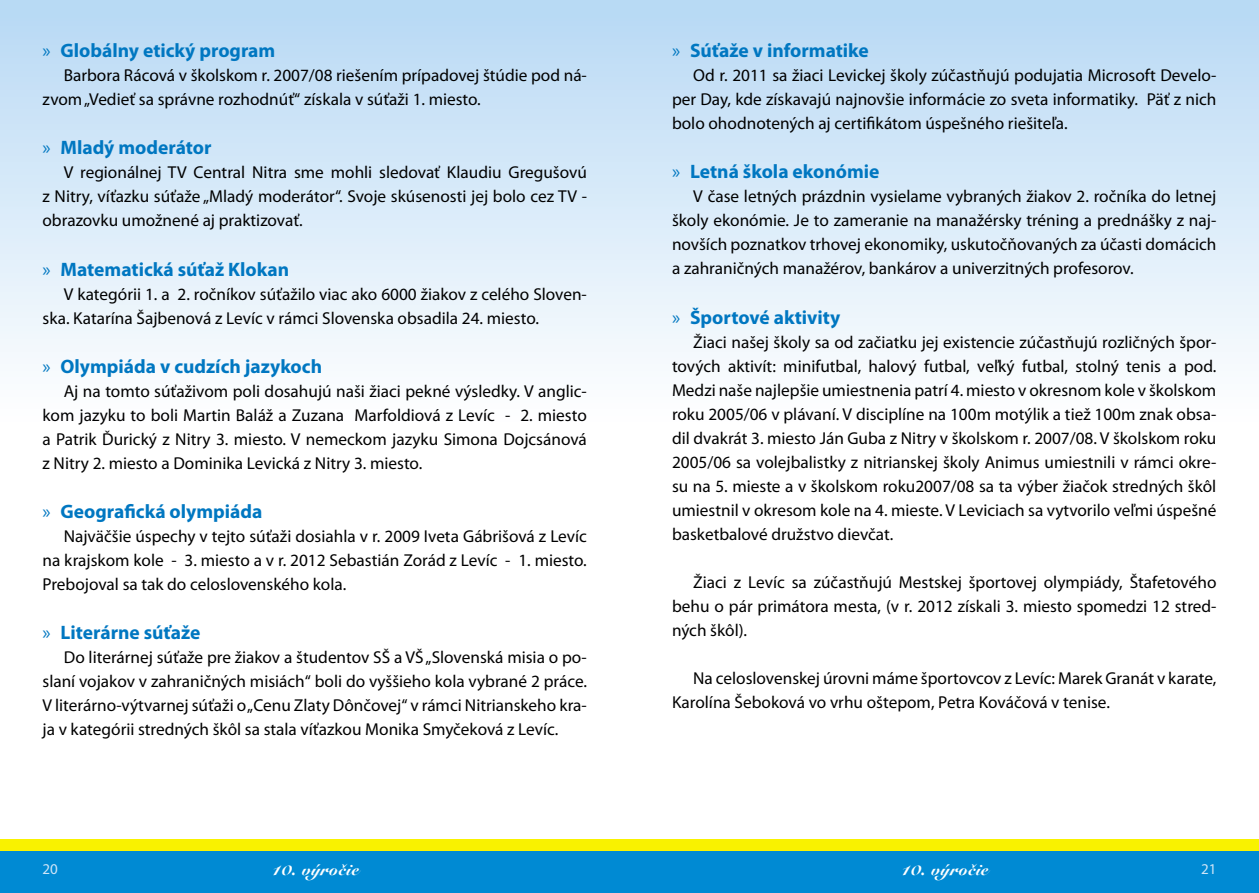
<style>
.page{position:relative;width:1259px;height:893px;background:#fff}
.page>*{position:absolute;margin:0;border:0;box-sizing:border-box;transform-origin:0 0}
.t1{font:700 19.5px "Myriad Pro";color:#0077c1}
.t2{font:18px "Snell Blk AT";color:#fff}
.t3{font:17.25px/24px "Myriad Pro";color:#000;text-align:justify}
.t4{font:15px "Myriad Pro";color:#cfe5f8}
.s1{font-weight:400}
</style>
<div class="page">
<div style="left:0;top:839px;width:629px;height:54px;background:#f9f200"></div>
<div style="left:0;top:851px;width:629px;height:42px;background:#008ad3"></div>
<div style="left:0;top:0;width:629px;height:434px;background:linear-gradient(to bottom,#b7d9f4,#fff)"></div>
<div style="left:629px;top:839px;width:630px;height:54px;background:#f9f200"></div>
<div style="left:629px;top:851px;width:630px;height:42px;background:#008ad3"></div>
<div style="left:629px;top:0;width:630px;height:434px;background:linear-gradient(to bottom,#b7d9f4,#fff)"></div>
<p class="t1" style="left:43px;top:38px;width:234px"><span class="s1">»</span> Globálny etický program</p>
<p class="t3" style="left:43px;top:63px;width:546px;text-indent:21px">Barbora Rácová v školskom r. 2007/08 riešením prípadovej štúdie pod ná&shy;zvom „Vedieť sa správne rozhodnúť“ získala v súťaži 1. miesto.</p>
<p class="t1" style="left:43px;top:135px;width:170px"><span class="s1">»</span> Mladý moderátor</p>
<p class="t3" style="left:43px;top:160px;width:546px;text-indent:21px">V regionálnej TV Central Nitra sme mohli sledovať Klaudiu Gregušovú z Nitry, víťazku súťaže „Mladý moderátor“. Svoje skúsenosti jej bolo cez TV - obrazovku umožnené aj praktizovať.</p>
<p class="t1" style="left:43px;top:256px;width:248px"><span class="s1">»</span> Matematická súťaž Klokan</p>
<p class="t3" style="left:43px;top:282px;width:546px;text-indent:21px">V kategórii 1. a 2. ročníkov súťažilo viac ako 6000 žiakov z celého Sloven&shy;ska. Katarína Šajbenová z Levíc v rámci Slovenska obsadila 24. miesto.</p>
<p class="t1" style="left:43px;top:354px;width:281px"><span class="s1">»</span> Olympiáda v cudzích jazykoch</p>
<p class="t3" style="left:43px;top:379px;width:546px;text-indent:21px">Aj na tomto súťaživom poli dosahujú naši žiaci pekné výsledky. V anglic&shy;kom jazyku to boli Martin Baláž a Zuzana Marfoldiová z Levíc - 2. miesto a Patrik Ďurický z Nitry 3. miesto. V nemeckom jazyku Simona Dojcsánová z Nitry 2. miesto a Dominika Levická z Nitry 3. miesto.</p>
<p class="t1" style="left:43px;top:499px;width:221px"><span class="s1">»</span> Geografická olympiáda</p>
<p class="t3" style="left:43px;top:524px;width:546px;text-indent:21px">Najväčšie úspechy v tejto súťaži dosiahla v r. 2009 Iveta Gábrišová z Levíc na krajskom kole - 3. miesto a v r. 2012 Sebastián Zorád z Levíc - 1. miesto.<br>Prebojoval sa tak do celoslovenského kola.</p>
<p class="t1" style="left:43px;top:620px;width:159px"><span class="s1">»</span> Literárne súťaže</p>
<p class="t3" style="left:43px;top:645px;width:546px;text-indent:21px">Do literárnej súťaže pre žiakov a študentov SŠ a VŠ „Slovenská misia o po&shy;slaní vojakov v zahraničných misiách“ boli do vyššieho kola vybrané 2 práce.<br>V literárno-výtvarnej súťaži o „Cenu Zlaty Dônčovej“ v rámci Nitrianskeho kra&shy;ja v kategórii stredných škôl sa stala víťazkou Monika Smyčeková z Levíc.</p>
<p class="t1" style="left:672px;top:38px;width:198px"><span class="s1">»</span> Súťaže v informatike</p>
<p class="t3" style="left:672px;top:63px;width:546px;text-indent:21px">Od r. 2011 sa žiaci Levickej školy zúčastňujú podujatia Microsoft Develo&shy;per Day, kde získavajú najnovšie informácie zo sveta informatiky. Päť z nich bolo ohodnotených aj certifikátom úspešného riešiteľa.</p>
<p class="t1" style="left:672px;top:159px;width:209px"><span class="s1">»</span> Letná škola ekonómie</p>
<p class="t3" style="left:672px;top:184px;width:546px;text-indent:21px">V čase letných prázdnin vysielame vybraných žiakov 2. ročníka do letnej školy ekonómie. Je to zameranie na manažérsky tréning a prednášky z naj&shy;novších poznatkov trhovej ekonomiky, uskutočňovaných za účasti domácich a zahraničných manažérov, bankárov a univerzitných profesorov.</p>
<p class="t1" style="left:672px;top:304px;width:170px"><span class="s1">»</span> Športové aktivity</p>
<p class="t3" style="left:672px;top:330px;width:546px;text-indent:21px">Žiaci našej školy sa od začiatku jej existencie zúčastňujú rozličných špor&shy;tových aktivít: minifutbal, halový futbal, veľký futbal, stolný tenis a pod.<br>Medzi naše najlepšie umiestnenia patrí 4. miesto v okresnom kole v školskom roku 2005/06 v plávaní. V disciplíne na 100m motýlik a tiež 100m znak obsa&shy;dil dvakrát 3. miesto Ján Guba z Nitry v školskom r. 2007/08. V školskom roku 2005/06 sa volejbalistky z nitrianskej školy Animus umiestnili v rámci okre&shy;su na 5. mieste a v školskom roku2007/08 sa ta výber žiačok stredných škôl umiestnil v okresom kole na 4. mieste. V Leviciach sa vytvorilo veľmi úspešné basketbalové družstvo dievčat.</p>
<p class="t3" style="left:672px;top:570px;width:546px;text-indent:21px">Žiaci z Levíc sa zúčastňujú Mestskej športovej olympiády, Štafetového behu o pár primátora mesta, (v r. 2012 získali 3. miesto spomedzi 12 stred&shy;ných škôl).</p>
<p class="t3" style="left:672px;top:666px;width:546px;text-indent:21px">Na celoslovenskej úrovni máme športovcov z Levíc: Marek Granát v karate,<br>Karolína Šeboková vo vrhu oštepom, Petra Kováčová v tenise.</p>
<p class="t4" style="left:43px;top:860px;width:17px">20</p>
<p class="t2" style="left:270px;top:859px;width:90px">10. výročie</p>
<p class="t2" style="left:900px;top:859px;width:90px">10. výročie</p>
<p class="t4" style="left:1201px;top:860px;width:17px">21</p>
</div>
